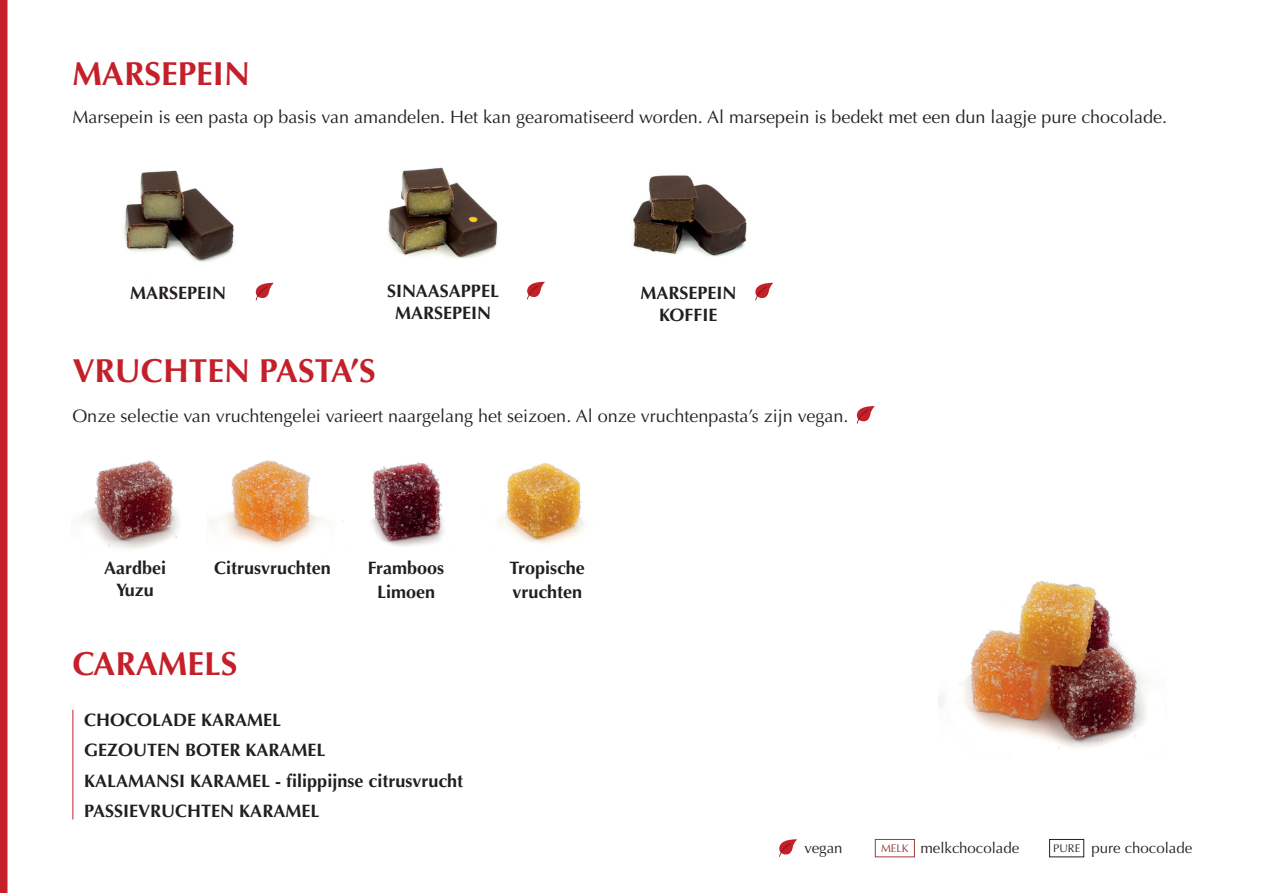
<style>
.page{position:relative;width:1263px;height:893px;background:#fff}
.page>*{position:absolute;margin:0;border:0;box-sizing:border-box;transform-origin:0 0}
.t1{font:700 33.3px "Optima";color:#c4202a}
.t2{font:18px "Optima";color:#231f20}
.t3{font:700 18px/30.2px "Optima";color:#231f20;text-align:center}
.t4{font:15px "Optima";color:#231f20}
.s1{font-size:11.1px;color:#8a3935}
.s2{font-size:11.1px}
</style>
<div class="page">
<div style="left:0;top:0;width:8px;height:893px;background:#c4202a"></div>
<svg style="left:256px;top:283px;width:17px;height:17px"></svg>
<svg style="left:857px;top:406px;width:17px;height:18px"></svg>
<hr style="left:73px;top:710px;width:1px;height:109px;background:#c4202a">
<img style="left:938px;top:581px;width:222px;height:168px">
<img style="left:76px;top:460px;width:104px;height:89px">
<img style="left:207px;top:460px;width:115px;height:88px">
<img style="left:343px;top:462px;width:101px;height:85px">
<img style="left:482px;top:462px;width:104px;height:82px">
<img style="left:123px;top:170px;width:111px;height:92px">
<svg style="left:527px;top:282px;width:18px;height:17px"></svg>
<img style="left:388px;top:167px;width:110px;height:92px">
<svg style="left:755px;top:283px;width:18px;height:17px"></svg>
<img style="left:632px;top:175px;width:115px;height:82px">
<svg style="left:779px;top:839px;width:18px;height:18px"></svg>
<div style="left:1049px;top:839px;width:35px;height:18px;border:1px solid #231f20"></div>
<div style="left:875px;top:839px;width:39px;height:18px;border:1px solid #a33935"></div>
<h1 class="t1" style="left:72px;top:54px;width:179px">MARSEPEIN</h1>
<p class="t2" style="left:72px;top:107px;width:1096px">Marsepein is een pasta op basis van amandelen. Het kan gearomatiseerd worden. Al marsepein is bedekt met een dun laagje pure chocolade.</p>
<p class="t3" style="left:130px;top:278px;width:98px">MARSEPEIN</p>
<p class="t3" style="left:387px;top:280px;width:113px;line-height:21.6px">SINAASAPPEL<br>MARSEPEIN</p>
<p class="t3" style="left:640px;top:283px;width:98px;line-height:21.6px">MARSEPEIN<br>KOFFIE</p>
<h1 class="t1" style="left:72px;top:351px;width:305px">VRUCHTEN PASTA’S</h1>
<p class="t2" style="left:72px;top:405px;width:778px">Onze selectie van vruchtengelei varieert naargelang het seizoen. Al onze vruchtenpasta’s zijn vegan.</p>
<p class="t3" style="left:104px;top:557px;width:64px;line-height:21.6px">Aardbei<br>Yuzu</p>
<p class="t3" style="left:214px;top:553px;width:118px">Citrusvruchten</p>
<p class="t3" style="left:368px;top:556px;width:78px;line-height:23.5px">Framboos<br>Limoen</p>
<p class="t3" style="left:509px;top:556px;width:77px;line-height:23.5px;text-align:left">Tropische vruchten</p>
<h1 class="t1" style="left:72px;top:644px;width:167px">CARAMELS</h1>
<p class="t3" style="left:84px;top:705px;width:380px;text-align:left">CHOCOLADE KARAMEL<br>GEZOUTEN BOTER KARAMEL<br>KALAMANSI KARAMEL - filippijnse citrusvrucht<br>PASSIEVRUCHTEN KARAMEL</p>
<p class="t4" style="left:804px;top:839px;width:40px">vegan</p>
<p class="t4" style="left:881px;top:839px;width:140px"><span class="s1">MELK</span> melkchocolade</p>
<p class="t4" style="left:1053px;top:839px;width:140px"><span class="s2">PURE</span> pure chocolade</p>
</div>
